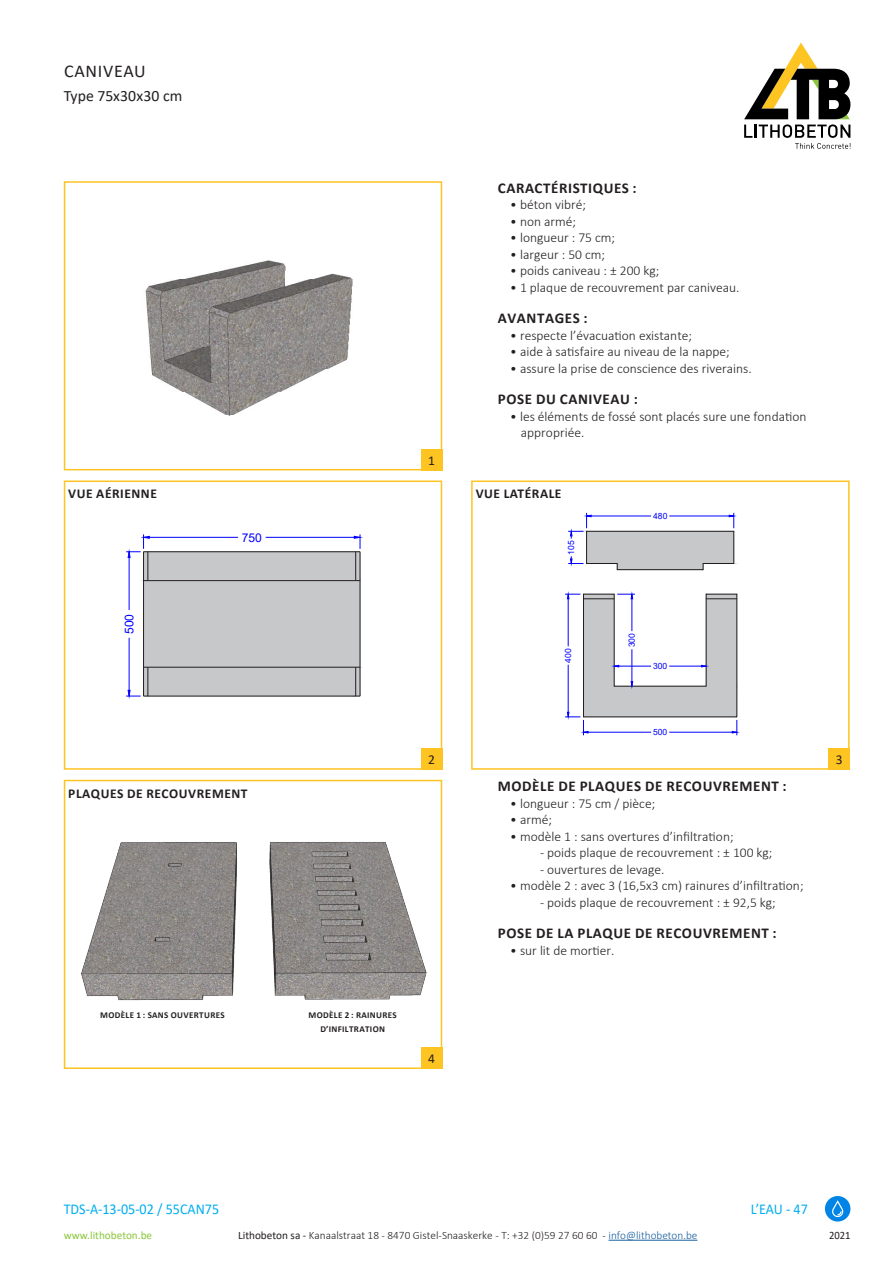
<style>
.page{position:relative;width:893px;height:1263px;background:#fff}
.page>*{position:absolute;margin:0;border:0;box-sizing:border-box;transform-origin:0 0}
.FICHETITEL{font:18px "Calibri";letter-spacing:.04em;color:#231f20}
.FICHE_SUBTITEL{font:15.75px "Calibri";letter-spacing:.005em;color:#231f20}
.TEKSTITEL{font:700 15px "Calibri";letter-spacing:.04em;color:#231f20}
.t1{font:15px "Calibri";color:#00aeef;scale:.94 1}
.OPSOMMING{font:700 15px "Calibri";letter-spacing:.04em;color:#231f20}
.OPSOMMING-2{font:300 13.5px "Calibri";color:#231f20}
.tekst{font:300 13.5px "Calibri";color:#231f20}
.TEKSTITEL-2{font:700 13.5px "Calibri";letter-spacing:.04em;color:#231f20}
.TEKSTITEL-3{font:300 13.5px "Calibri";color:#231f20}
.tekst-2{font:13.5px "Calibri";color:#231f20}
.t2{font:12.15px "Arial";color:#00f}
.t3{font:300 11.25px "Calibri";color:#231f20}
.t4{font:11.25px "Calibri";color:#8bc63e}
.t5{font:11.25px "Calibri";color:#231f20;scale:.94 1}
.TEKSTITEL-4{font:700 9px "Calibri";letter-spacing:.04em;color:#231f20}
.t6{font:8.55px "Arial";color:#00f}
.s1{font-weight:400}
.s2{color:#175d9e}
</style>
<div class="page">
<svg style="left:744px;top:43px;width:107px;height:106px"></svg>
<div style="left:825px;top:1196px;width:25px;height:25px;background:#0085e6;border-radius:50%"></div>
<svg style="left:832px;top:1200px;width:11px;height:17px"></svg>
<hr style="left:608px;top:1240px;width:89px;height:1px;background:#175d9e">
<img style="left:81px;top:842px;width:358px;height:206px">
<div style="left:64px;top:780px;width:378px;height:289px;border:2px solid #fec422"></div>
<svg style="left:565px;top:593px;width:173px;height:142px"></svg>
<svg style="left:568px;top:513px;width:166px;height:57px"></svg>
<div style="left:471px;top:480px;width:379px;height:290px;border:2px solid #fec422"></div>
<svg style="left:126px;top:534px;width:235px;height:163px;background:#c8c9cd"></svg>
<div style="left:64px;top:480px;width:378px;height:290px;border:2px solid #fec422"></div>
<img style="left:145px;top:260px;width:208px;height:156px">
<div style="left:64px;top:181px;width:378px;height:289px;border:2px solid #fec422"></div>
<div style="left:421px;top:748px;width:21px;height:22px;background:#fec422"></div>
<div style="left:421px;top:449px;width:21px;height:21px;background:#fec422"></div>
<div style="left:828px;top:748px;width:22px;height:22px;background:#fec422"></div>
<div style="left:421px;top:1048px;width:21px;height:21px;background:#fec422"></div>
<div style="left:77px;top:1006px;width:170px;height:17px;background:#fff"></div>
<div style="left:280px;top:1007px;width:146px;height:29px;background:#fff"></div>
<p class="FICHETITEL" style="left:64px;top:59px;width:83px">CANIVEAU</p>
<p class="FICHE_SUBTITEL" style="left:64px;top:85px;width:120px">Type 75x30x30 cm</p>
<p class="tekst-2" style="left:428px;top:451px;width:8px">1</p>
<p class="OPSOMMING" style="left:498px;top:177px;width:140px">CARACTÉRISTIQUES :</p>
<p class="OPSOMMING-2" style="left:510px;top:196px;width:77px">• béton vibré;</p>
<p class="OPSOMMING-2" style="left:510px;top:213px;width:67px">• non armé;</p>
<p class="OPSOMMING-2" style="left:510px;top:229px;width:106px">• longueur : 75 cm;</p>
<p class="OPSOMMING-2" style="left:510px;top:246px;width:96px">• largeur : 50 cm;</p>
<p class="OPSOMMING-2" style="left:510px;top:262px;width:151px">• poids caniveau : ± 200 kg;</p>
<p class="OPSOMMING-2" style="left:510px;top:279px;width:231px">• 1 plaque de recouvrement par caniveau.</p>
<p class="TEKSTITEL" style="left:498px;top:307px;width:91px">AVANTAGES :</p>
<p class="OPSOMMING-2" style="left:510px;top:327px;width:183px">• respecte l’évacuation existante;</p>
<p class="OPSOMMING-2" style="left:510px;top:343px;width:221px">• aide à satisfaire au niveau de la nappe;</p>
<p class="OPSOMMING-2" style="left:510px;top:360px;width:243px">• assure la prise de conscience des riverains.</p>
<p class="TEKSTITEL" style="left:498px;top:388px;width:141px">POSE DU CANIVEAU :</p>
<p class="tekst" style="left:510px;top:408px;width:298px">• les éléments de fossé sont placés sure une fondation</p>
<p class="tekst" style="left:521px;top:424px;width:65px">appropriée.</p>
<p class="TEKSTITEL-2" style="left:68px;top:484px;width:90px">VUE AÉRIENNE</p>
<p class="TEKSTITEL-2" style="left:476px;top:484px;width:87px">VUE LATÉRALE</p>
<p class="t2" style="left:121px;top:634px;width:22px;rotate:-90deg">500</p>
<p class="t2" style="left:242px;top:529px;width:22px">750</p>
<p class="tekst-2" style="left:428px;top:750px;width:8px">2</p>
<p class="t6" style="left:565px;top:555px;width:16px;rotate:-90deg">105</p>
<p class="t6" style="left:562px;top:662px;width:16px;rotate:-90deg">400</p>
<p class="t6" style="left:653px;top:510px;width:16px">480</p>
<p class="t6" style="left:626px;top:647px;width:16px;rotate:-90deg">300</p>
<p class="t6" style="left:653px;top:660px;width:16px">300</p>
<p class="t6" style="left:653px;top:726px;width:16px">500</p>
<p class="TEKSTITEL-2" style="left:68px;top:783px;width:181px">PLAQUES DE RECOUVREMENT</p>
<p class="TEKSTITEL-4" style="left:100px;top:1008px;width:126px">MODÈLE 1 : SANS OUVERTURES</p>
<p class="TEKSTITEL-4" style="left:309px;top:1009px;width:90px">MODÈLE 2 : RAINURES</p>
<p class="TEKSTITEL-4" style="left:320px;top:1022px;width:66px">D’INFILTRATION</p>
<p class="tekst-2" style="left:428px;top:1049px;width:8px">4</p>
<p class="TEKSTITEL" style="left:498px;top:775px;width:290px">MODÈLE DE PLAQUES DE RECOUVREMENT :</p>
<p class="OPSOMMING-2" style="left:510px;top:795px;width:146px">• longueur : 75 cm / pièce;</p>
<p class="OPSOMMING-2" style="left:510px;top:811px;width:43px">• armé;</p>
<p class="OPSOMMING-2" style="left:510px;top:828px;width:225px">• modèle 1 : sans overtures d’infiltration;</p>
<p class="OPSOMMING-2" style="left:540px;top:844px;width:234px">- poids plaque de recouvrement : ± 100 kg;</p>
<p class="OPSOMMING-2" style="left:540px;top:861px;width:126px">- ouvertures de levage.</p>
<p class="OPSOMMING-2" style="left:510px;top:877px;width:295px">• modèle 2 : avec 3 (16,5x3 cm) rainures d’infiltration;</p>
<p class="OPSOMMING-2" style="left:540px;top:894px;width:237px">- poids plaque de recouvrement : ± 92,5 kg;</p>
<p class="TEKSTITEL" style="left:498px;top:922px;width:280px">POSE DE LA PLAQUE DE RECOUVREMENT :</p>
<p class="TEKSTITEL-3" style="left:510px;top:942px;width:106px">• sur lit de mortier.</p>
<p class="tekst-2" style="left:836px;top:750px;width:8px">3</p>
<p class="t1" style="left:64px;top:1199px;width:167px">TDS-A-13-05-02 / 55CAN75</p>
<p class="t1" style="left:751px;top:1198px;width:62px">L’EAU - 47</p>
<p class="t4" style="left:64px;top:1227px;width:90px">www.lithobeton.be</p>
<p class="t3" style="left:238px;top:1228px;width:461px"><span class="s1">Lithobeton sa -</span> Kanaalstraat 18 - 8470 Gistel-Snaaskerke - T: +32 (0)59 27 60 60 - <span class="s2">info@lithobeton.be</span></p>
<p class="t5" style="left:829px;top:1227px;width:24px">2021</p>
</div>
